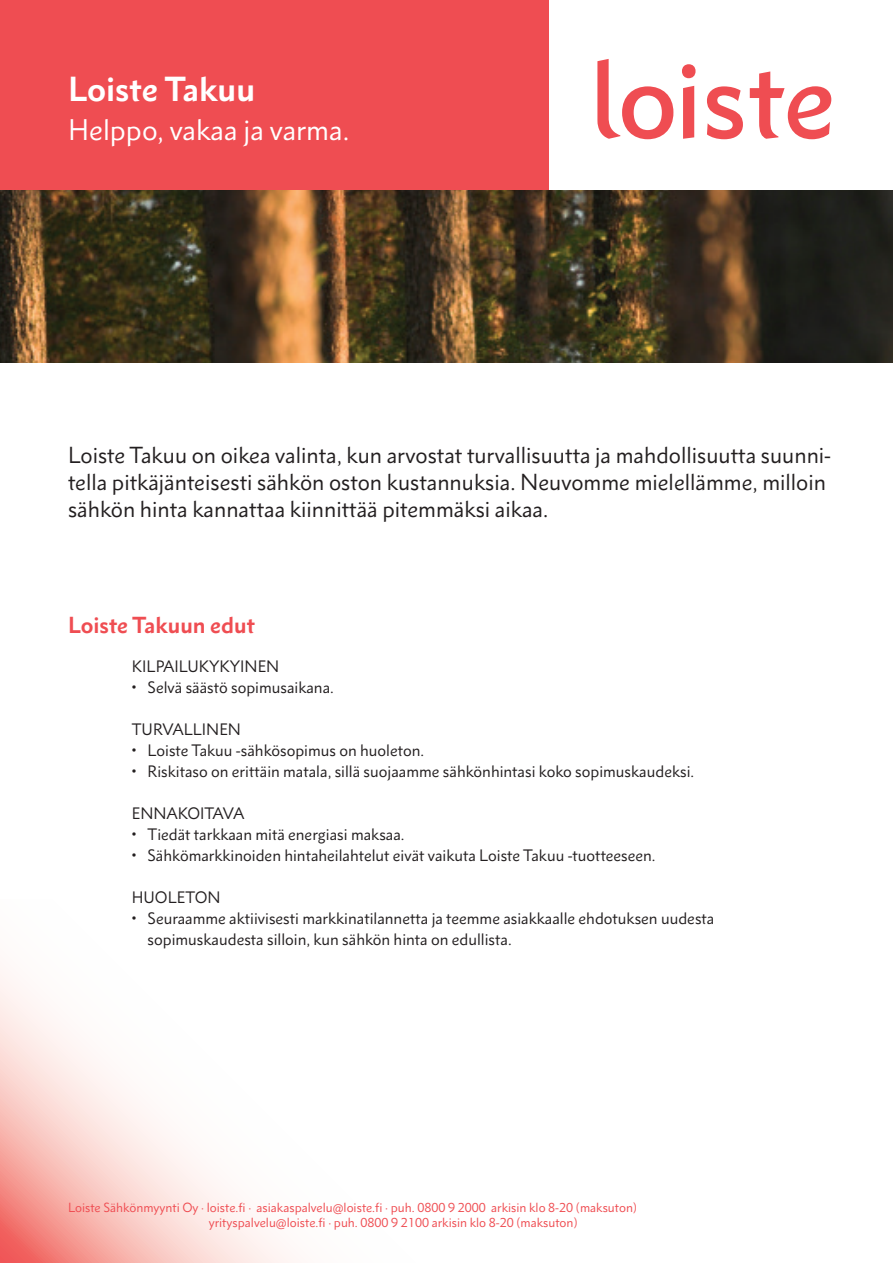
<style>
.page{position:relative;width:893px;height:1263px;background:#fff}
.page>*{position:absolute;margin:0;border:0;box-sizing:border-box;transform-origin:0 0}
.t1{font:700 31.5px "Metro Nova Pro";color:#fff}
.t2{font:27px "Metro Nova Pro";color:#fff}
.t3{font:21px/27px "Metro Nova Pro";color:#231f20}
.t4{font:700 21px "Metro Nova Pro";color:#ef4d52}
.t5{font:15px/21px "Metro Nova Pro";color:#231f20}
.t6{font:12px/14.4px "Metro Nova Pro";color:#ef4d52}
</style>
<div class="page">
<div style="left:0;top:0;width:549px;height:191px;background:#ef4d52"></div>
<svg style="left:0;top:971px;width:292px;height:292px"></svg>
<svg style="left:597px;top:59px;width:234px;height:80px"></svg>
<img style="left:0;top:191px;width:893px;height:171px">
<h1 class="t1" style="left:68px;top:69px;width:189px">Loiste Takuu</h1>
<h2 class="t2" style="left:68px;top:113px;width:283px">Helppo, vakaa ja varma.</h2>
<h3 class="t3" style="left:68px;top:441px;width:765px">Loiste Takuu on oikea valinta, kun arvostat turvallisuutta ja mahdollisuutta suunni&shy;tella pitkäjänteisesti sähkön oston kustannuksia. Neuvomme mielellämme, milloin sähkön hinta kannattaa kiinnittää pitemmäksi aikaa.</h3>
<h3 class="t4" style="left:68px;top:612px;width:189px">Loiste Takuun edut</h3>
<p class="t5" style="left:132px;top:656px;width:149px">Kilpailu kykyinen</p>
<p class="t5" style="left:132px;top:677px;width:204px">• Selvä säästö sopimusaikana.</p>
<p class="t5" style="left:132px;top:719px;width:111px">Tu rvallinen</p>
<p class="t5" style="left:132px;top:740px;width:294px">• Loiste Takuu -sähkösopimus on huoleton.</p>
<p class="t5" style="left:132px;top:761px;width:564px">• Riskitaso on erittäin matala, sillä suojaamme sähkönhintasi koko sopimuskaudeksi.</p>
<p class="t5" style="left:132px;top:803px;width:114px">Ennako itava</p>
<p class="t5" style="left:132px;top:824px;width:274px">• Tiedät tarkkaan mitä energiasi maksaa.</p>
<p class="t5" style="left:132px;top:845px;width:525px">• Sähkömarkkinoiden hintaheilahtelut eivät vaikuta Loiste Takuu -tuotteeseen.</p>
<p class="t5" style="left:132px;top:887px;width:90px">Huoleton</p>
<p class="t5" style="left:148px;top:908px;width:568px;text-indent:-16px">• Seuraamme aktiivisesti markkinatilannetta ja teemme asiakkaalle ehdotuksen uudesta sopimuskaudesta silloin, kun sähkön hinta on edullista.</p>
<p class="t6" style="left:209px;top:1200px;width:430px;text-indent:-141px">Loiste Sähkönmyynti Oy ∙ loiste.fi ∙ asiakaspalvelu@loiste.fi ∙ puh. 0800 9 2000 arkisin klo 8-20 (maksuton) yrityspalvelu@loiste.fi ∙ puh. 0800 9 2100 arkisin klo 8-20 (maksuton)</p>
</div>
